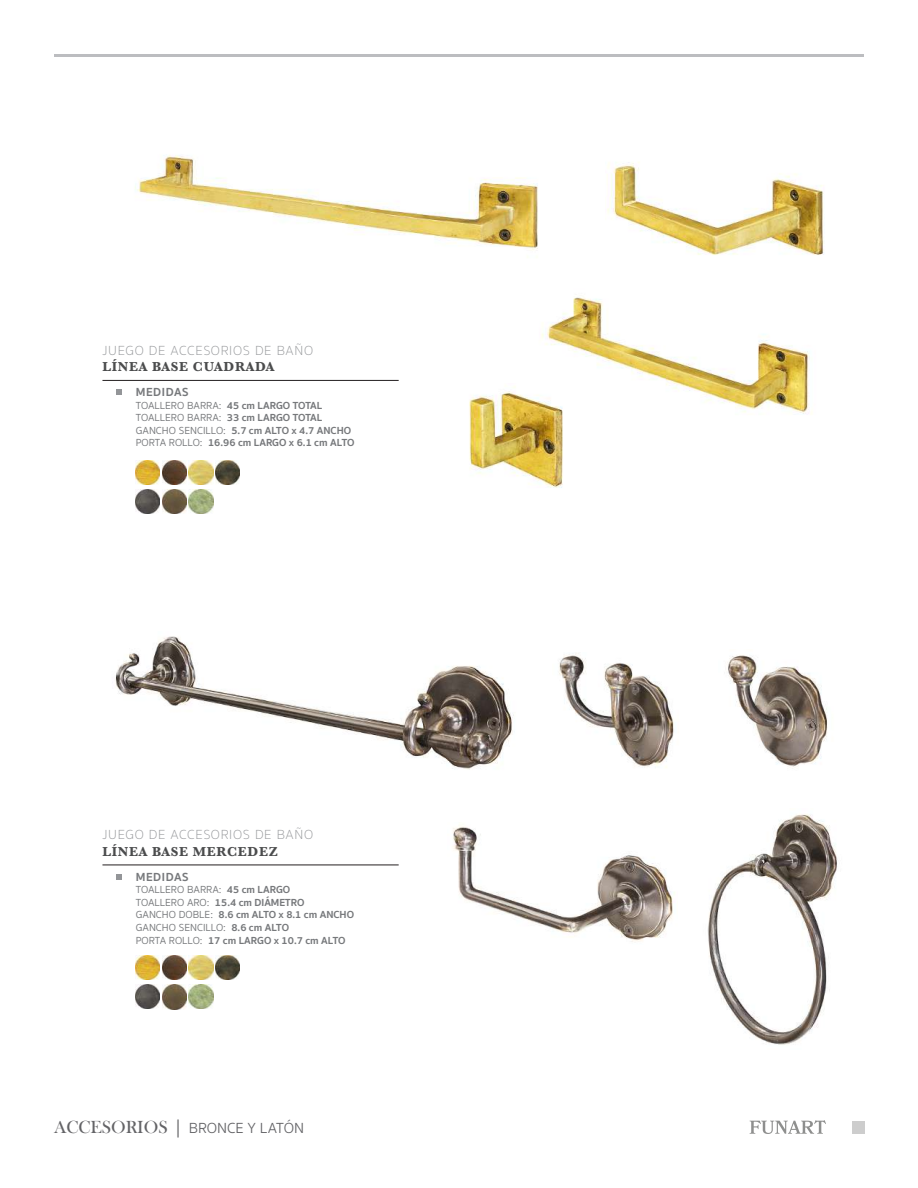
<style>
.page{position:relative;width:918px;height:1188px;background:#fff}
.page>*{position:absolute;margin:0;border:0;box-sizing:border-box;transform-origin:0 0}
.t1{font:300 15px "Sukhumvit Set";color:#636366}
.t2{font:100 13.5px "Sukhumvit Set";letter-spacing:.05em;color:#939598}
.t3{font:700 13.5px "Baskerville";letter-spacing:.05em;color:#4b4c4d}
.t4{font:700 12px "Sukhumvit Set";letter-spacing:.05em;color:#76787b}
.t5{font:700 10.5px/12.6px "Sukhumvit Set";color:#76787b}
.t6{font:10.5px/12.6px "Sukhumvit Set Text";color:#76787b}
.s1{font-family:"Sukhumvit Set";font-weight:700}
.s2{font-family:"Sukhumvit Set Text";font-weight:400}
.s3{font-family:"Bask Old Face";font-weight:400;font-size:18px}
.s4{font-family:"Minion Pro";font-weight:400;font-size:18px}
</style>
<div class="page">
<svg style="left:750px;top:1120px;width:76px;height:14px"></svg>
<div style="left:852px;top:1121px;width:12px;height:13px;background:#cdcdcd"></div>
<hr style="left:54px;top:54px;width:810px;height:3px;background:#bcbdc0">
<hr style="left:102px;top:380px;width:297px;height:1px;background:#231f20">
<svg style="left:117px;top:389px;width:5px;height:6px"></svg>
<img style="left:162px;top:490px;width:24px;height:24px">
<img style="left:216px;top:461px;width:24px;height:24px">
<img style="left:162px;top:461px;width:24px;height:24px">
<img style="left:136px;top:490px;width:24px;height:24px">
<img style="left:189px;top:490px;width:24px;height:24px">
<img style="left:136px;top:461px;width:24px;height:24px">
<img style="left:189px;top:461px;width:24px;height:24px">
<hr style="left:102px;top:865px;width:297px;height:1px;background:#231f20">
<svg style="left:117px;top:874px;width:5px;height:5px"></svg>
<img style="left:162px;top:985px;width:24px;height:24px">
<img style="left:216px;top:956px;width:24px;height:24px">
<img style="left:162px;top:956px;width:24px;height:24px">
<img style="left:136px;top:985px;width:24px;height:24px">
<img style="left:189px;top:985px;width:24px;height:24px">
<img style="left:136px;top:956px;width:24px;height:24px">
<img style="left:189px;top:956px;width:24px;height:24px">
<img style="left:135px;top:155px;width:403px;height:95px">
<img style="left:541px;top:297px;width:271px;height:117px">
<img style="left:469px;top:384px;width:104px;height:104px">
<img style="left:607px;top:162px;width:217px;height:93px">
<img style="left:115px;top:636px;width:399px;height:134px">
<img style="left:707px;top:814px;width:130px;height:231px">
<img style="left:559px;top:653px;width:115px;height:115px">
<img style="left:727px;top:655px;width:101px;height:114px">
<img style="left:453px;top:825px;width:222px;height:117px">
<p class="t2" style="left:102px;top:341px;width:212px">JUEGO DE ACCESORIOS DE BAÑO</p>
<p class="t3" style="left:102px;top:357px;width:174px">LÍNEA BASE CUADRADA</p>
<p class="t4" style="left:136px;top:383px;width:54px">MEDIDAS</p>
<p class="t6" style="left:136px;top:399px;width:188px">TOALLERO BARRA: <span class="s1">45 cm LARGO TOTAL<br></span>TOALLERO BARRA: <span class="s1">33 cm LARGO TOTAL</span></p>
<p class="t5" style="left:136px;top:424px;width:220px"><span class="s2">GANCHO SENCILLO:</span> 5.7 cm ALTO x 4.7 ANCHO<br><span class="s2">PORTA ROLLO:</span> 16.96 cm LARGO x 6.1 cm ALTO</p>
<p class="t2" style="left:102px;top:826px;width:212px">JUEGO DE ACCESORIOS DE BAÑO</p>
<p class="t3" style="left:102px;top:842px;width:177px">LÍNEA BASE MERCEDEZ</p>
<p class="t4" style="left:136px;top:867px;width:54px">MEDIDAS</p>
<p class="t6" style="left:136px;top:884px;width:156px">TOALLERO BARRA: <span class="s1">45 cm LARGO</span></p>
<p class="t5" style="left:136px;top:896px;width:220px"><span class="s2">TOALLERO ARO:</span> 15.4 cm DIÁMETRO<br><span class="s2">GANCHO DOBLE:</span> 8.6 cm ALTO x 8.1 cm ANCHO</p>
<p class="t6" style="left:136px;top:922px;width:155px">GANCHO SENCILLO: <span class="s1">8.6 cm ALTO</span></p>
<p class="t5" style="left:136px;top:934px;width:211px"><span class="s2">PORTA ROLLO:</span> 17 cm LARGO x 10.7 cm ALTO</p>
<h1 class="t1" style="left:54px;top:1118px;width:251px"><span class="s3">ACCESORIOS</span> <span class="s4">|</span> BRONCE Y LATÓN</h1>
</div>
